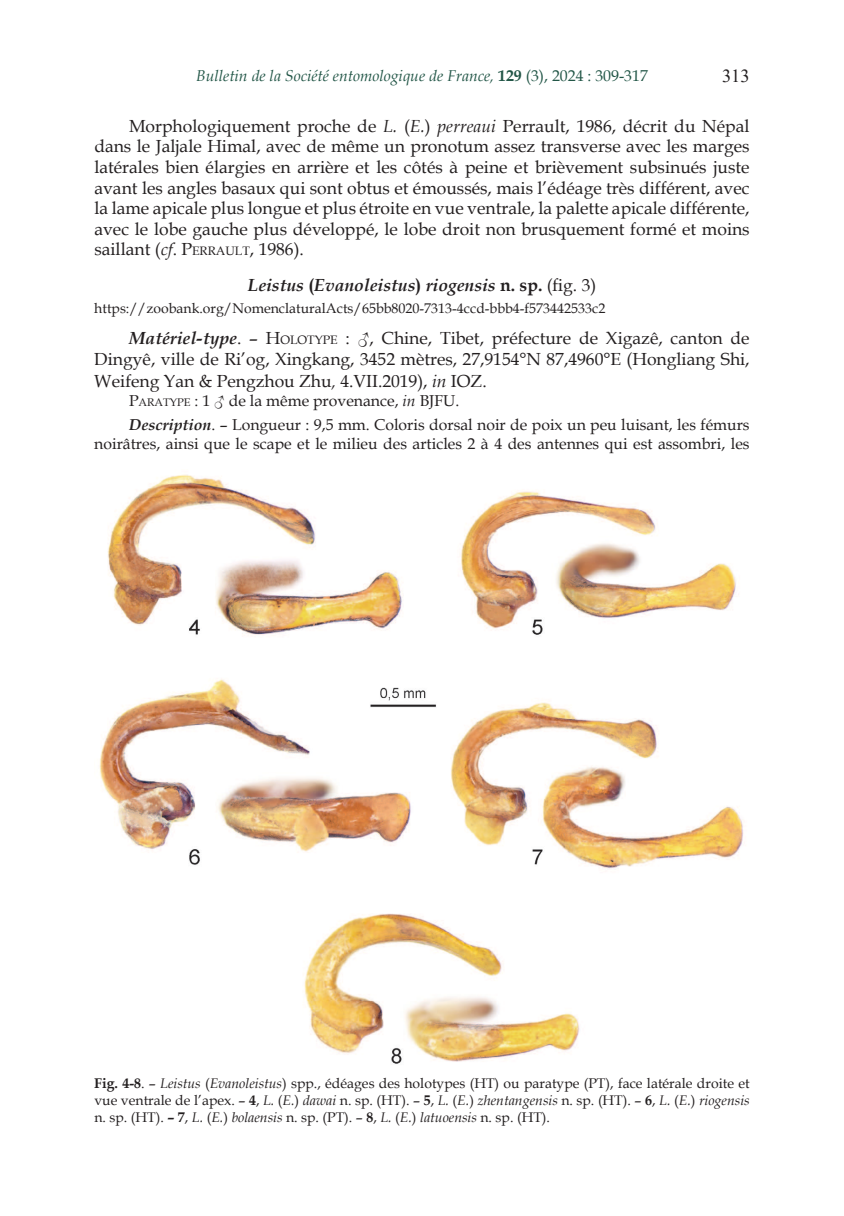
<style>
.page{position:relative;width:844px;height:1216px;background:#fff}
.page>*{position:absolute;margin:0;border:0;box-sizing:border-box;transform-origin:0 0}
.t1{font:18.38px "Times New Roman";color:#231f20}
.t2{font:17.5px/20.7px "Book Antiqua";color:#231f20;text-align:justify}
.t3{font:italic 700 17.5px "Book Antiqua";color:#231f20}
.t4{font:15.75px/24.2px "Book Antiqua";color:#231f20}
.t5{font:italic 15.75px "Book Antiqua";color:#225647}
.t6{font:14px/16.8px "Book Antiqua";color:#231f20;text-align:justify}
.s1{font-weight:700;font-style:normal}
.s2{font-style:normal}
.s3{font-style:italic}
.s4{font-style:inherit}
.s5{font-size:12.25px}
.s6{font-weight:400;font-style:normal}
.s7{font-weight:700;font-style:italic}
.s8{font-size:11.03px}
.s9{font-weight:700}
</style>
<div class="page">
<img style="left:99px;top:474px;width:645px;height:590px">
<p class="t5" style="left:196px;top:65px;width:453px">Bulletin de la Société entomologique de France, <span class="s1">129</span> <span class="s2">(3), 2024 : 309-317</span></p>
<p class="t1" style="left:721px;top:63px;width:29px">313</p>
<p class="t2" style="left:94px;top:115px;width:656px;text-indent:35px">Morphologiquement proche de <span class="s3">L.</span> (<span class="s3">E.</span>) <span class="s3">perreaui</span> Perrault, 1986, décrit du Népal dans le Jaljale Himal, avec de même un pronotum assez transverse avec les marges latérales bien élargies en arrière et les côtés à peine et brièvement subsinués juste avant les angles basaux qui sont obtus et émoussés, mais l’édéage très différent, avec la lame apicale plus longue et plus étroite en vue ventrale, la palette apicale différente, avec le lobe gauche plus développé, le lobe droit non brusquement formé et moins saillant (<span class="s3">cf</span>. <span class="s4">P</span><span class="s5">ERRAULT</span>, 1986).</p>
<p class="t3" style="left:247px;top:273px;width:350px">Leistus <span class="s2">(</span>Evanoleistus<span class="s2">)</span> riogensis <span class="s2">n. sp.</span> <span class="s6">(fig. 3)</span></p>
<p class="t6" style="left:94px;top:299px;width:512px">https://zoobank.org/NomenclaturalActs/65bb8020-7313-4ccd-bbb4-f573442533c2</p>
<p class="t2" style="left:94px;top:327px;width:656px;line-height:21.3px;text-indent:35px"><span class="s7">Matériel-type</span><span class="s4">. – H</span><span class="s5">OLOTYPE</span> : ♂, Chine, Tibet, préfecture de Xigazê, canton de Dingyê, ville de Ri’og, Xingkang, 3452 mètres, 27,9154°N 87,4960°E (Hongliang Shi, Weifeng Yan &amp; Pengzhou Zhu<span class="s3">,</span> 4.VII.2019), <span class="s3">in</span> IOZ.</p>
<p class="t4" style="left:129px;top:388px;width:622px"><span class="s4">P</span><span class="s8">ARATYPE</span> : 1 ♂ de la même provenance, <span class="s3">in</span> BJFU.<br><span class="s7">Description</span>. – Longueur : 9,5 mm. Coloris dorsal noir de poix un peu luisant, les fémurs</p>
<p class="t4" style="left:94px;top:431px;width:656px">noirâtres, ainsi que le scape et le milieu des articles 2 à 4 des antennes qui est assombri, les</p>
<p class="t6" style="left:94px;top:1074px;width:656px"><span class="s9">Fig. 4-8</span>. – <span class="s3">Leistus</span> (<span class="s3">Evanoleistus</span>) spp., édéages des holotypes (HT) ou paratype (PT), face latérale droite et vue ventrale de l’apex. – <span class="s9">4</span>, <span class="s3">L.</span> (<span class="s3">E.</span>) <span class="s3">dawai</span> n. sp. (HT). – <span class="s9">5</span>, <span class="s3">L.</span> (<span class="s3">E.</span>) <span class="s3">zhentangensis</span> n. sp. (HT). – <span class="s9">6</span>, <span class="s3">L.</span> (<span class="s3">E.</span>) <span class="s3">riogensis </span>n. sp. (HT). <span class="s9">– 7</span>, <span class="s3">L.</span> (<span class="s3">E.</span>) <span class="s3">bolaensis</span> n. sp. (PT). – <span class="s9">8</span>, <span class="s3">L.</span> (<span class="s3">E.</span>) <span class="s3">latuoensis</span> n. sp. (HT).</p>
</div>
